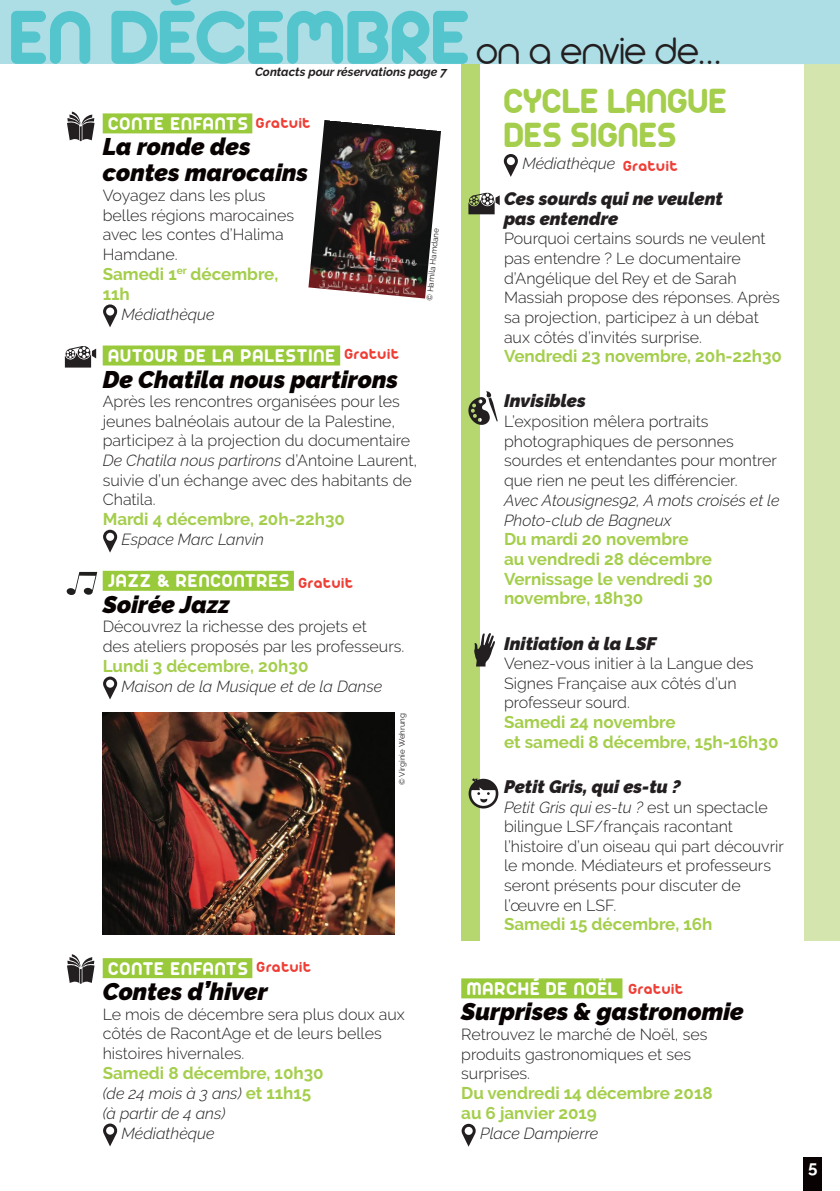
<style>
.page{position:relative;width:840px;height:1191px;background:#fff}
.page>*{position:absolute;margin:0;border:0;box-sizing:border-box;transform-origin:0 0}
.t1{font:300 41.4px "Arista 2.0 Alternate";color:#231f20}
.t2{font:38px/34.2px "Arista 2.0";color:#a4ce4c}
.t3{font:italic 900 24px/26px "Raleway";color:#080302}
.t4{font:20px "Arista 2.0";letter-spacing:.05em;color:#fff}
.t5{font:italic 900 18px/20px "Raleway";color:#231f20}
.t6{font:700 17px/19.6px "Raleway";color:#a4ce4c}
.t7{font:700 17px "Raleway";color:#fff}
.t8{font:300 16px/19.6px "Raleway";color:#231f20}
.t9{font:italic 300 16px/20px "Raleway";color:#231f20}
.t10{font:16px "Arista 2.0";letter-spacing:.05em;color:#ee3e35}
.t11{font:italic 700 12px "Raleway";color:#231f20}
.t12{font:8px "Raleway";color:#231f20}
.s1{font-weight:400;font-size:83px;color:#55c5cd}
.s2{color:#99ca3b}
.s3{font-style:italic}
.s4{font-weight:700;font-style:normal;font-size:17px;color:#a4ce4c}
</style>
<div class="page">
<div style="left:461px;top:0;width:18px;height:940px;background:#b6d670"></div>
<div style="left:804px;top:0;width:35px;height:940px;background:#d4e6ad"></div>
<div style="left:0;top:0;width:839px;height:64px;background:#addee5"></div>
<div style="left:103px;top:113px;width:149px;height:20px;background:#99ca3b"></div>
<div style="left:103px;top:345px;width:237px;height:20px;background:#99ca3b"></div>
<div style="left:103px;top:571px;width:191px;height:20px;background:#99ca3b"></div>
<div style="left:103px;top:958px;width:149px;height:20px;background:#99ca3b"></div>
<svg style="left:103px;top:304px;width:14px;height:23px"></svg>
<svg style="left:103px;top:530px;width:14px;height:22px"></svg>
<svg style="left:103px;top:676px;width:14px;height:23px"></svg>
<svg style="left:103px;top:1123px;width:14px;height:23px"></svg>
<div style="left:461px;top:978px;width:161px;height:20px;background:#99ca3b"></div>
<svg style="left:461px;top:1123px;width:14px;height:23px"></svg>
<div style="left:803px;top:1157px;width:18px;height:34px;background:#080302"></div>
<svg style="left:67px;top:572px;width:30px;height:23px"></svg>
<svg style="left:65px;top:346px;width:31px;height:21px"></svg>
<svg style="left:67px;top:112px;width:27px;height:30px"></svg>
<svg style="left:67px;top:954px;width:27px;height:30px"></svg>
<svg style="left:503px;top:154px;width:14px;height:23px"></svg>
<img style="left:308px;top:120px;width:133px;height:178px">
<img style="left:103px;top:713px;width:291px;height:221px">
<svg style="left:468px;top:193px;width:31px;height:21px"></svg>
<svg style="left:468px;top:391px;width:29px;height:34px"></svg>
<svg style="left:474px;top:633px;width:20px;height:33px"></svg>
<svg style="left:468px;top:778px;width:30px;height:30px"></svg>
<h1 class="t1" style="left:8px;top:27px;width:713px"><span class="s1">EN DÉCEMBRE</span>on a envie de…</h1>
<p class="t11" style="left:255px;top:65px;width:193px">Contacts pour réservations page 7</p>
<p class="t4" style="left:108px;top:111px;width:145px">CONTE ENFANTS<span class="s2">,</span></p>
<h3 class="t3" style="left:103px;top:134px;width:207px">La ronde des contes marocains</h3>
<p class="t8" style="left:103px;top:186px;width:193px">Voyagez dans les plus belles régions marocaines avec les contes d’Halima<br>Hamdane.</p>
<p class="t6" style="left:103px;top:264px;width:177px">Samedi 1<sup>er</sup> décembre,<br>11h</p>
<p class="t9" style="left:121px;top:304px;width:94px">Médiathèque</p>
<p class="t4" style="left:108px;top:343px;width:233px">AUTOUR DE LA PALESTINE<span class="s2">,</span></p>
<h3 class="t3" style="left:103px;top:366px;width:297px">De Chatila nous partirons</h3>
<p class="t8" style="left:103px;top:392px;width:316px">Après les rencontres organisées pour les jeunes balnéolais autour de la Palestine, participez à la projection du documentaire <span class="s3">De Chatila nous partirons</span> d’Antoine Laurent, suivie d’un échange avec des habitants de Chatila.</p>
<p class="t6" style="left:103px;top:509px;width:244px">Mardi 4 décembre, 20h-22h30</p>
<p class="t9" style="left:121px;top:529px;width:144px">Espace Marc Lanvin</p>
<p class="t4" style="left:108px;top:569px;width:187px">JAZZ &amp; RENCONTRES<span class="s2">,</span></p>
<h3 class="t3" style="left:103px;top:591px;width:128px">Soirée Jazz</h3>
<p class="t8" style="left:103px;top:617px;width:303px">Découvrez la richesse des projets et<br>des ateliers proposés par les professeurs.</p>
<p class="t6" style="left:103px;top:656px;width:207px">Lundi 3 décembre, 20h30</p>
<p class="t9" style="left:121px;top:676px;width:262px">Maison de la Musique et de la Danse</p>
<p class="t10" style="left:256px;top:113px;width:56px">Gratuit</p>
<p class="t10" style="left:344px;top:344px;width:56px">Gratuit</p>
<p class="t10" style="left:298px;top:573px;width:56px">Gratuit</p>
<p class="t12" style="left:397px;top:785px;width:74px;rotate:-90deg">© Virginie Wehrung</p>
<p class="t12" style="left:424px;top:300px;width:74px;rotate:-85deg">© Hamila Hamdane</p>
<p class="t4" style="left:108px;top:956px;width:145px">CONTE ENFANTS<span class="s2">,</span></p>
<h3 class="t3" style="left:103px;top:978px;width:166px">Contes d’hiver</h3>
<p class="t8" style="left:103px;top:1004px;width:303px">Le mois de décembre sera plus doux aux côtés de RacontAge et de leurs belles histoires hivernales.</p>
<p class="t6" style="left:103px;top:1063px;width:222px">Samedi 8 décembre, 10h30</p>
<p class="t9" style="left:103px;top:1083px;width:210px">(de 24 mois à 3 ans) <span class="s4">et 11h15</span></p>
<p class="t9" style="left:103px;top:1103px;width:124px">(à partir de 4 ans)</p>
<p class="t9" style="left:121px;top:1123px;width:94px">Médiathèque</p>
<p class="t10" style="left:256px;top:957px;width:56px">Gratuit</p>
<h2 class="t2" style="left:503px;top:83px;width:225px">CYCLE LANGUE<br>DES SIGNES</h2>
<p class="t9" style="left:522px;top:154px;width:94px">Médiathèque</p>
<p class="t10" style="left:622px;top:156px;width:56px">Gratuit</p>
<p class="t5" style="left:503px;top:189px;width:220px">Ces sourds qui ne veulent pas entendre</p>
<p class="t8" style="left:503px;top:229px;width:277px">Pourquoi certains sourds ne veulent pas entendre ? Le documentaire d’Angélique del Rey et de Sarah Massiah propose des réponses. Après sa projection, participez à un débat aux côtés d’invités surprise.</p>
<p class="t6" style="left:503px;top:346px;width:279px">Vendredi 23 novembre, 20h-22h30</p>
<p class="t5" style="left:503px;top:391px;width:83px">Invisibles</p>
<p class="t8" style="left:503px;top:411px;width:274px">L’exposition mêlera portraits photographiques de personnes sourdes et entendantes pour montrer que rien ne peut les différencier.</p>
<p class="t9" style="left:503px;top:490px;width:277px">Avec Atousignes92, A mots croisés et le<br>Photo-club de Bagneux</p>
<p class="t6" style="left:503px;top:530px;width:210px">Du mardi 20 novembre au vendredi 28 décembre<br>Vernissage le vendredi 30 novembre, 18h30</p>
<p class="t5" style="left:503px;top:633px;width:154px">Initiation à la LSF</p>
<p class="t8" style="left:503px;top:653px;width:251px">Venez-vous initier à la Langue des<br>Signes Française aux côtés d’un professeur sourd.</p>
<p class="t6" style="left:503px;top:712px;width:276px">Samedi 24 novembre<br>et samedi 8 décembre, 15h-16h30</p>
<p class="t5" style="left:503px;top:776px;width:178px">Petit Gris, qui es-tu ?</p>
<p class="t8" style="left:503px;top:797px;width:281px"><span class="s3">Petit Gris qui es-tu ?</span> est un spectacle bilingue LSF/français racontant l’histoire d’un oiseau qui part découvrir le monde. Médiateurs et professeurs seront présents pour discuter de l’œuvre en LSF.</p>
<p class="t6" style="left:503px;top:914px;width:210px">Samedi 15 décembre, 16h</p>
<p class="t4" style="left:466px;top:976px;width:157px">MARCHÉ DE NOËL<span class="s2">,</span></p>
<h3 class="t3" style="left:461px;top:999px;width:284px">Surprises &amp; gastronomie</h3>
<p class="t8" style="left:461px;top:1024px;width:248px">Retrouvez le marché de Noël, ses produits gastronomiques et ses surprises.</p>
<p class="t6" style="left:461px;top:1083px;width:253px">Du vendredi 14 décembre 2018 au 6 janvier 2019</p>
<p class="t9" style="left:480px;top:1123px;width:119px">Place Dampierre</p>
<p class="t10" style="left:628px;top:979px;width:56px">Gratuit</p>
<p class="t7" style="left:807px;top:1157px;width:11px">5</p>
</div>
